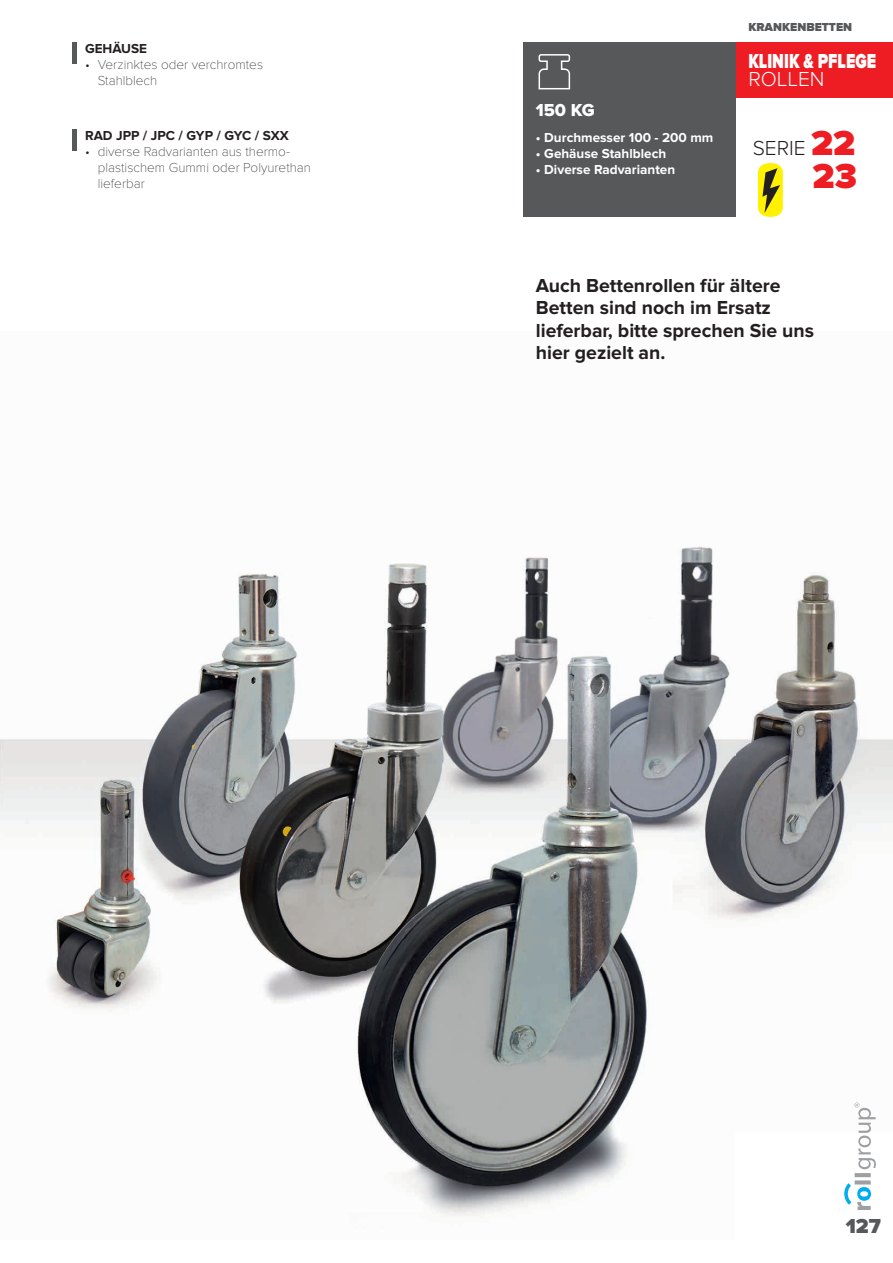
<style>
.page{position:relative;width:893px;height:1263px;background:#fff}
.page>*{position:absolute;margin:0;border:0;box-sizing:border-box;transform-origin:0 0}
.t1{font:900 36px "Proxima Nova";color:#ee1d23}
.t2{font:900 21px "Proxima Nova";color:#fff;scale:.75 1}
.t3{font:300 21px "Proxima Nova";color:#231f20}
.t4{font:300 21px "Proxima Nova";color:#fff}
.t5{font:900 21px "Proxima Nova";color:#57585a}
.t6{font:700 19.5px/22.5px "Proxima Nova";color:#231f20}
.t7{font:18px "Proxima Nova Extrabld";color:#fff}
.t8{font:100 13.5px/15.8px "Proxima Nova T";color:#231f20}
.t9{font:700 13.5px "Proxima Nova";color:#fff}
.t10{font:700 13.5px "Proxima Nova";color:#231f20}
.t11{font:900 12px "Proxima Nova";color:#57585a}
.s1{font-weight:900;font-size:36px;color:#ee1d23}
</style>
<div class="page">
<div style="left:736px;top:43px;width:157px;height:55px;background:#ee1d23"></div>
<img style="left:0;top:546px;width:893px;height:670px">
<div style="left:72px;top:43px;width:5px;height:21px;background:#57585a"></div>
<div style="left:72px;top:130px;width:5px;height:21px;background:#57585a"></div>
<div style="left:523px;top:43px;width:213px;height:174px;background:#57585a"></div>
<svg style="left:539px;top:54px;width:31px;height:35px"></svg>
<svg style="left:758px;top:163px;width:25px;height:54px"></svg>
<svg style="left:844px;top:1102px;width:32px;height:108px"></svg>
<p class="t10" style="left:85px;top:41px;width:64px">GEHÄUSE</p>
<p class="t8" style="left:98px;top:57px;width:167px;text-indent:-13px">• Verzinktes oder verchromtes<br>Stahlblech</p>
<p class="t10" style="left:85px;top:128px;width:205px">RAD JPP / JPC / GYP / GYC / SXX</p>
<p class="t8" style="left:98px;top:144px;width:215px;text-indent:-13px">• diverse Radvarianten aus thermo&shy;plastischem Gummi oder Polyurethan lieferbar</p>
<h3 class="t7" style="left:536px;top:100px;width:60px">150 KG</h3>
<p class="t9" style="left:536px;top:130px;width:179px">• Durchmesser 100 - 200 mm</p>
<p class="t9" style="left:536px;top:146px;width:132px">• Gehäuse Stahlblech</p>
<p class="t9" style="left:536px;top:162px;width:141px">• Diverse Radvarianten</p>
<p class="t11" style="left:748px;top:20px;width:105px">KRANKENBETTEN</p>
<h2 class="t2" style="left:748px;top:49px;width:172px">KLINIK &amp; PFLEGE</h2>
<h2 class="t4" style="left:748px;top:67px;width:78px">ROLLEN</h2>
<h2 class="t3" style="left:753px;top:136px;width:104px">SERIE <span class="s1">22</span></h2>
<h1 class="t1" style="left:813px;top:155px;width:46px">23</h1>
<h3 class="t6" style="left:536px;top:274px;width:280px">Auch Bettenrollen für ältere<br>Betten sind noch im Ersatz lieferbar, bitte sprechen Sie uns hier gezielt an.</h3>
<h2 class="t5" style="left:846px;top:1213px;width:37px">127</h2>
</div>
